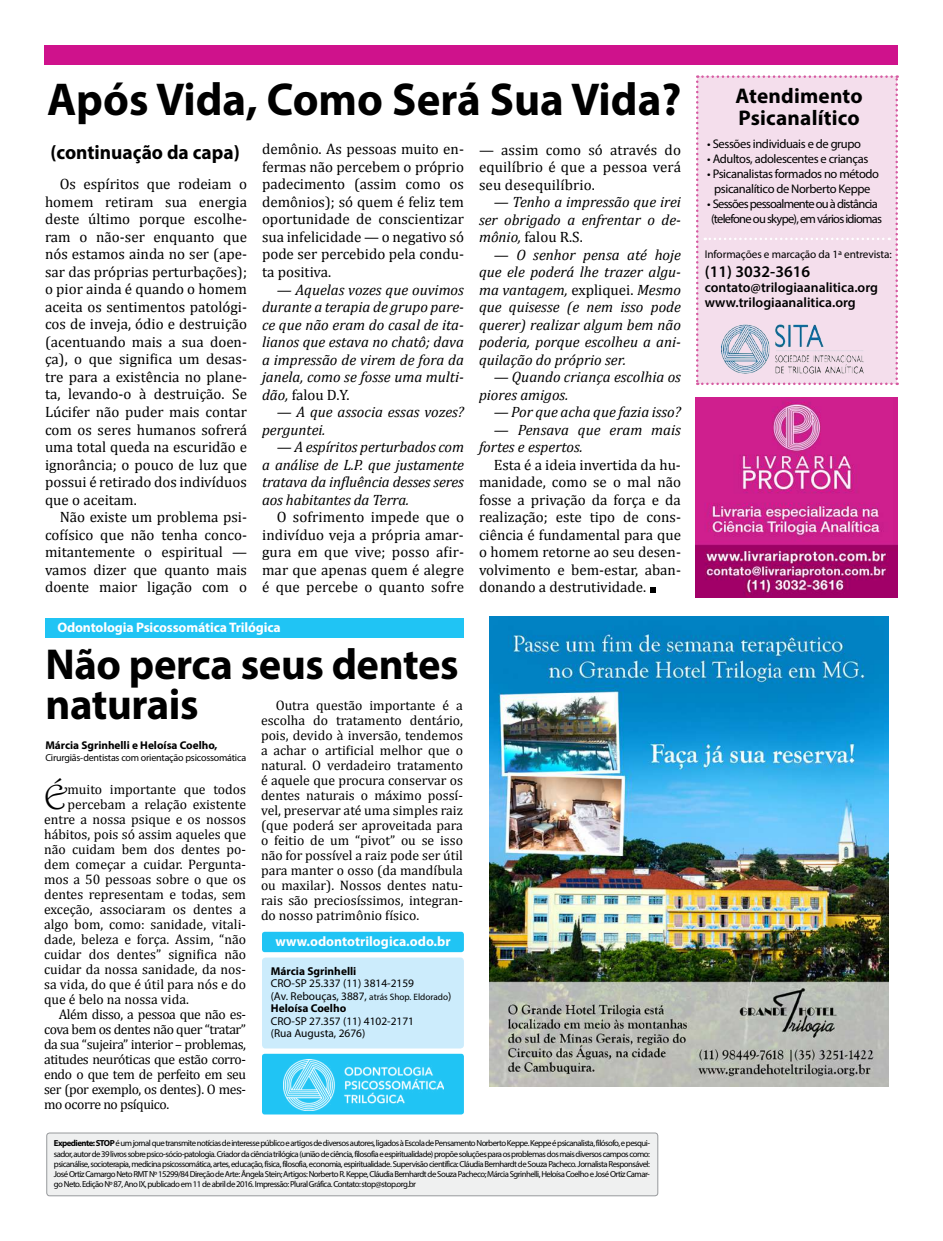
<style>
.page{position:relative;width:943px;height:1241px;background:#fff}
.page>*{position:absolute;margin:0;border:0;box-sizing:border-box;transform-origin:0 0}
.t1{font:700 46.25px "Myriad Pro";color:#000}
.t2{font:700 43.5px/40px "Myriad Pro";letter-spacing:-.01em;color:#000}
.t3{font:34.75px "Harrington";color:#000}
.t4{font:700 21.25px/22.5px "Myriad Pro";letter-spacing:.01em;color:#000}
.t5{font:700 20px "Myriad Pro";color:#000}
.t6{font:600 16.25px "Myriad Pro";color:#000}
.t7{font:15px/17.5px "Cambria";color:#000;text-align:justify}
.t8{font:italic 15px/17.5px "Cambria";color:#000;text-align:justify}
.t9{font:13.75px/15px "Cambria";color:#000;text-align:justify}
.t10{font:13.75px "Cambria";letter-spacing:-.03em;color:#000}
.t11{font:700 13.75px "Myriad Pro";letter-spacing:-.01em;color:#fff}
.t12{font:600 13.75px/15px "Myriad Pro";color:#000}
.t13{font:12.5px/15px "Myriad Pro";letter-spacing:-.03em;color:#000;text-align:center}
.t14{font:12.5px/15px "Myriad Pro";letter-spacing:-.06em;color:#000;text-align:center}
.t15{font:11.38px/12.5px "Myriad Pro";color:#000}
.t16{font:700 11.38px "Myriad Pro";color:#000}
.t17{font:11.25px "Myriad Pro";letter-spacing:-.01em;color:#000}
.t18{font:700 11.25px "Myriad Pro";color:#000}
.t19{font:10px "Myriad Pro";letter-spacing:-.02em;color:#000}
.t20{font:8.75px/10.2px "Myriad Pro";letter-spacing:-.06em;color:#000;text-align:justify}
.s1{font-style:normal}
.s2{font-size:9.25px}
.s3{font-weight:700}
</style>
<div class="page">
<div style="left:262px;top:931px;width:202px;height:21px;background:#20c4f4;border-radius:3px"></div>
<img style="left:489px;top:616px;width:399px;height:470px">
<div style="left:47px;top:1132px;width:610px;height:63px;background:#eff0f0;border-radius:3px"></div>
<div style="left:47px;top:1132px;width:611px;height:63px;border:1px solid #97999c;border-radius:3px"></div>
<div style="left:44px;top:45px;width:854px;height:20px;background:#cf128c"></div>
<img style="left:696px;top:397px;width:202px;height:200px">
<svg style="left:696px;top:75px;width:202px;height:310px;background:#efdae9"></svg>
<div style="left:46px;top:617px;width:418px;height:20px;background:#20c4f4"></div>
<div style="left:262px;top:957px;width:202px;height:91px;background:#ccecfc;border-radius:4px"></div>
<div style="left:262px;top:1053px;width:202px;height:61px;background:#20c4f4;border-radius:3px"></div>
<svg style="left:650px;top:587px;width:6px;height:5px"></svg>
<img style="left:283px;top:1059px;width:161px;height:51px">
<h1 class="t1" style="left:47px;top:69px;width:635px">Após Vida, Como Será Sua Vida?</h1>
<h3 class="t5" style="left:50px;top:139px;width:191px">(continuação da capa)</h3>
<p class="t7" style="left:262px;top:140px;width:203px">demônio. As pessoas muito en&shy;fermas não percebem o próprio padecimento (assim como os demônios); só quem é feliz tem oportunidade de conscientizar sua infelicidade — o negativo só pode ser percebido pela condu&shy;ta positiva.</p>
<p class="t8" style="left:262px;top:280px;width:203px;text-indent:15px">— Aquelas vozes que ouvimos durante a terapia de grupo pare&shy;ce que não eram do casal de ita&shy;lianos que estava no chatô; dava a impressão de virem de fora da janela, como se fosse uma multi&shy;dão, <span class="s1">falou D.Y.</span></p>
<p class="t8" style="left:262px;top:402px;width:203px;text-indent:15px">— A que associa essas vozes? perguntei.</p>
<p class="t8" style="left:262px;top:437px;width:203px;text-indent:15px">— A espíritos perturbados com a análise de L.P. que justamente tratava da influência desses seres aos habitantes da Terra.</p>
<p class="t7" style="left:262px;top:508px;width:203px;text-indent:15px">O sofrimento impede que o indivíduo veja a própria amar&shy;gura em que vive; posso afir&shy;mar que apenas quem é alegre é que percebe o quanto sofre</p>
<p class="t7" style="left:479px;top:140px;width:203px">— assim como só através do equilíbrio é que a pessoa verá seu desequilíbrio.</p>
<p class="t8" style="left:479px;top:192px;width:203px;text-indent:15px">— Tenho a impressão que irei ser obrigado a enfrentar o de&shy;mônio, <span class="s1">falou R.S.</span></p>
<p class="t8" style="left:479px;top:245px;width:203px;text-indent:15px">— O senhor pensa até hoje que ele poderá lhe trazer algu&shy;ma vantagem, <span class="s1">expliquei.</span> Mesmo que quisesse (e nem isso pode querer) realizar algum bem não poderia, porque escolheu a ani&shy;quilação do próprio ser.</p>
<p class="t8" style="left:479px;top:367px;width:203px;text-indent:15px">— Quando criança escolhia os piores amigos.</p>
<p class="t8" style="left:493px;top:402px;width:189px">— Por que acha que fazia isso?</p>
<p class="t8" style="left:479px;top:420px;width:203px;text-indent:15px">— Pensava que eram mais fortes e espertos.</p>
<p class="t7" style="left:479px;top:456px;width:203px;text-indent:15px">Esta é a ideia invertida da hu&shy;manidade, como se o mal não fosse a privação da força e da realização; este tipo de cons&shy;ciência é fundamental para que o homem retorne ao seu desen&shy;volvimento e bem-estar, aban&shy;donando a destrutividade.</p>
<p class="t7" style="left:45px;top:175px;width:203px;text-indent:15px">Os espíritos que rodeiam o homem retiram sua energia deste último porque escolhe&shy;ram o não-ser enquanto que nós estamos ainda no ser (ape&shy;sar das próprias perturbações); o pior ainda é quando o homem aceita os sentimentos patológi&shy;cos de inveja, ódio e destruição (acentuando mais a sua doen&shy;ça), o que significa um desas&shy;tre para a existência no plane&shy;ta, levando-o à destruição. Se Lúcifer não puder mais contar com os seres humanos sofrerá uma total queda na escuridão e ignorância; o pouco de luz que possui é retirado dos indivíduos que o aceitam.</p>
<p class="t7" style="left:45px;top:508px;width:203px;text-indent:15px">Não existe um problema psi&shy;cofísico que não tenha conco&shy;mitantemente o espiritual — vamos dizer que quanto mais doente maior ligação com o</p>
<p class="t11" style="left:57px;top:618px;width:225px">Odontologia Psicossomática Trilógica</p>
<h2 class="t2" style="left:46px;top:642px;width:414px">Não perca seus dentes naturais</h2>
<p class="t9" style="left:261px;top:697px;width:203px;text-indent:15px">Outra questão importante é a escolha do tratamento dentário, pois, devido à inversão, tendemos a achar o artificial melhor que o natural. O verdadeiro tratamento é aquele que procura conservar os dentes naturais o máximo possí&shy;vel, preservar até uma simples raiz (que poderá ser aproveitada para o feitio de um “pivot” ou se isso não for possível a raiz pode ser útil para manter o osso (da mandíbula ou maxilar). Nossos dentes natu&shy;rais são preciosíssimos, integran&shy;do nosso patrimônio físico.</p>
<p class="t18" style="left:45px;top:737px;width:174px">Márcia Sgrinhelli e Heloísa Coelho,</p>
<p class="t19" style="left:45px;top:751px;width:202px">Cirurgiãs-dentistas com orientação psicossomática</p>
<h3 class="t3" style="left:44px;top:776px;width:25px">É</h3>
<p class="t9" style="left:67px;top:781px;width:180px">muito importante que todos</p>
<p class="t9" style="left:67px;top:796px;width:180px">percebam a relação existente</p>
<p class="t9" style="left:44px;top:811px;width:203px">entre a nossa psique e os nossos</p>
<p class="t9" style="left:44px;top:826px;width:203px">hábitos, pois só assim aqueles que</p>
<p class="t9" style="left:44px;top:841px;width:203px">não cuidam bem dos dentes po-</p>
<p class="t9" style="left:44px;top:856px;width:203px">dem começar a cuidar. Pergunta-</p>
<p class="t9" style="left:44px;top:871px;width:203px">mos a 50 pessoas sobre o que os</p>
<p class="t9" style="left:44px;top:886px;width:203px">dentes representam e todas, sem</p>
<p class="t9" style="left:44px;top:901px;width:203px">exceção, associaram os dentes a</p>
<p class="t9" style="left:44px;top:916px;width:203px">algo bom, como: sanidade, vitali-</p>
<p class="t9" style="left:44px;top:931px;width:203px">dade, beleza e força. Assim, “não</p>
<p class="t9" style="left:44px;top:946px;width:203px">cuidar dos dentes” significa não</p>
<p class="t9" style="left:44px;top:961px;width:203px">cuidar da nossa sanidade, da nos-</p>
<p class="t9" style="left:44px;top:976px;width:203px">sa vida, do que é útil para nós e do</p>
<p class="t9" style="left:44px;top:991px;width:146px">que é belo na nossa vida.</p>
<p class="t10" style="left:59px;top:1006px;width:189px">Além disso, a pessoa que não es-</p>
<p class="t10" style="left:44px;top:1021px;width:203px">cova bem os dentes não quer “tratar”</p>
<p class="t10" style="left:44px;top:1036px;width:203px">da sua “sujeira” interior – problemas,</p>
<p class="t10" style="left:44px;top:1051px;width:203px">atitudes neuróticas que estão corro-</p>
<p class="t10" style="left:44px;top:1066px;width:203px">endo o que tem de perfeito em seu</p>
<p class="t10" style="left:44px;top:1081px;width:203px">ser (por exemplo, os dentes). O mes-</p>
<p class="t10" style="left:44px;top:1096px;width:127px">mo ocorre no psíquico.</p>
<p class="t11" style="left:275px;top:932px;width:177px">www.odontotrilogica.odo.br</p>
<p class="t16" style="left:271px;top:963px;width:87px">Márcia Sgrinhelli</p>
<p class="t15" style="left:271px;top:976px;width:182px">CRO-SP 25.337 (11) 3814-2159<br>(Av. Rebouças, 3887, <span class="s2">atrás Shop. Eldorado</span>)<br><span class="s3">Heloísa Coelho</span></p>
<p class="t15" style="left:271px;top:1014px;width:145px">CRO-SP 27.357 (11) 4102-2171 (Rua Augusta, 2676)</p>
<p class="t20" style="left:54px;top:1137px;width:597px"><span class="s3">Expediente: STOP</span> é um jornal que transmite notícias de interesse público e artigos de diversos autores, ligados à Escola de Pensamento Norberto Keppe. Keppe é psicanalista, filósofo, e pesqui&shy;sador, autor de 39 livros sobre psico-sócio-patologia. Criador da ciência trilógica (união de ciência, filosofia e espiritualidade) propõe soluções para os problemas dos mais diversos campos como: psicanálise, socioterapia, medicina psicossomática, artes, educação, física, filosofia, economia, espiritualidade. Supervisão científica: Cláudia Bernhardt de Souza Pacheco. Jornalista Responsável:<br>José Ortiz Camargo Neto RMT Nº 15299/84 Direção de Arte: Ângela Stein; Artigos: Norberto R. Keppe, Cláudia Bernhardt de Souza Pacheco; Márcia Sgrinhelli, Heloísa Coelho e José Ortiz Camar&shy;go Neto. Edição Nº 87, Ano IX, publicado em 11 de abril de 2016. Impressão: Plural Gráfica. Contato: stop@stop.org.br</p>
<h3 class="t4" style="left:735px;top:84px;width:129px">Atendimento<br>Psicanalítico</h3>
<p class="t13" style="left:707px;top:136px;width:155px">• Sessões individuais e de grupo</p>
<p class="t13" style="left:707px;top:151px;width:162px">• Adultos, adolescentes e crianças</p>
<p class="t13" style="left:707px;top:166px;width:173px">• Psicanalistas formados no método psicanalítico de Norberto Keppe</p>
<p class="t14" style="left:707px;top:196px;width:176px">• Sessões pessoalmente ou à distância (telefone ou skype), em vários idiomas</p>
<p class="t17" style="left:704px;top:247px;width:188px">Informações e marcação da 1ª entrevista:</p>
<p class="t6" style="left:704px;top:261px;width:107px">(11) 3032-3616</p>
<p class="t12" style="left:704px;top:279px;width:175px">contato@trilogiaanalitica.org www.trilogiaanalitica.org</p>
</div>
